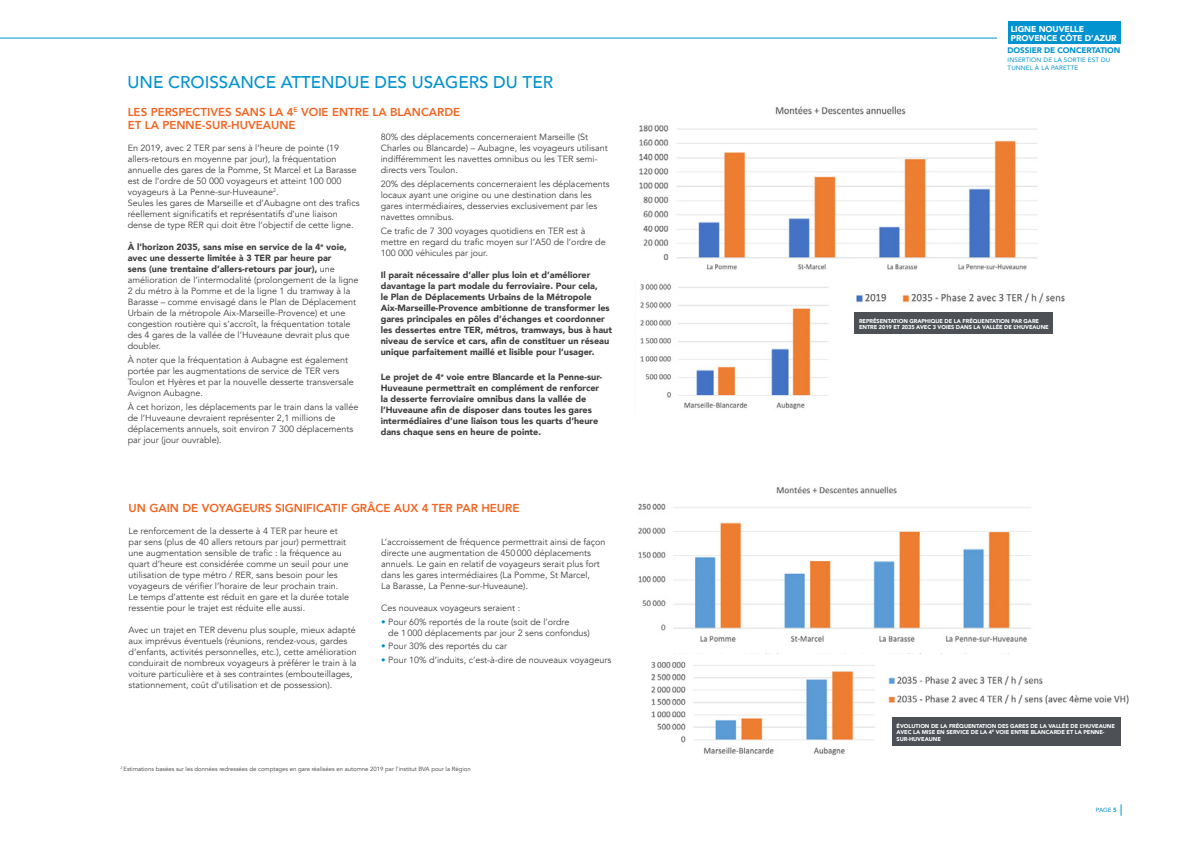
<style>
.page{position:relative;width:1191px;height:842px;background:#fff}
.page>*{position:absolute;margin:0;border:0;box-sizing:border-box;transform-origin:0 0}
.Sous_titre{font:500 17px "Avenir";color:#0093d0}
.sous_sous_titre{font:800 11.5px/13px "Avenir";color:#f36421}
.t1{font:9px/11px "Avenir";color:#3e3e3f}
.t2{font:900 9px/11px "Avenir";color:#3e3e3f}
.t3{font:900 8.5px/8.8px "Avenir";letter-spacing:-.01em;color:#fff}
.t4{font:900 8.1px "Avenir";letter-spacing:-.01em;color:#0093d0}
.t5{font:6.3px/7.6px "Avenir";letter-spacing:.02em;color:#0093d0}
.t6{font:6px "Avenir";color:#3e3e3f}
.t7{font:6px "Avenir";color:#0093d0}
.legende{font:900 5.6px/6.7px "Avenir";letter-spacing:-.01em;color:#fff}
.s1{font-weight:900}
.s2{color:#0093d0}
.s3{font-weight:800}
</style>
<div class="page">
<svg style="left:1120px;top:804px;width:1px;height:12px"></svg>
<img style="left:639px;top:106px;width:399px;height:164px">
<img style="left:638px;top:486px;width:393px;height:168px">
<img style="left:640px;top:283px;width:189px;height:127px">
<img style="left:651px;top:662px;width:224px;height:94px">
<img style="left:888px;top:676px;width:241px;height:29px">
<img style="left:856px;top:293px;width:209px;height:10px">
<div style="left:854px;top:312px;width:199px;height:22px;background:#4d5156"></div>
<div style="left:892px;top:717px;width:228px;height:28px;background:#4d5156"></div>
<hr style="left:0;top:38px;width:997px;height:1px;background:#0093d0">
<div style="left:1007px;top:21px;width:113px;height:23px;background:#0093d0"></div>
<p class="Sous_titre" style="left:128px;top:67px;width:427px">UNE CROISSANCE ATTENDUE DES USAGERS DU TER</p>
<p class="sous_sous_titre" style="left:128px;top:106px;width:334px">LES PERSPECTIVES SANS LA 4<sup>E</sup> VOIE ENTRE LA BLANCARDE<br>ET LA PENNE-SUR-HUVEAUNE</p>
<p class="t1" style="left:128px;top:143px;width:230px">En 2019, avec 2 TER par sens à l’heure de pointe (19 allers-retours en moyenne par jour), la fréquentation annuelle des gares de la Pomme, St Marcel et La Barasse est de l’ordre de 50 000 voyageurs et atteint 100 000 voyageurs à La Penne-sur-Huveaune<sup>2</sup>.</p>
<p class="t1" style="left:128px;top:198px;width:233px">Seules les gares de Marseille et d’Aubagne ont des trafics réellement significatifs et représentatifs d’une liaison dense de type RER qui doit être l’objectif de cette ligne.</p>
<p class="t1" style="left:128px;top:242px;width:232px"><span class="s1">À l’horizon 2035, sans mise en service de la 4</span><sup>e</sup> <span class="s1">voie, avec une desserte limitée à 3 TER par heure par<br>sens (une trentaine d’allers-retours par jour),</span> une amélioration de l’intermodalité (prolongement de la ligne 2 du métro à la Pomme et de la ligne 1 du tramway à la Barasse – comme envisagé dans le Plan de Déplacement Urbain de la métropole Aix-Marseille-Provence) et une congestion routière qui s’accroît, la fréquentation totale des 4 gares de la vallée de l’Huveaune devrait plus que doubler.</p>
<p class="t1" style="left:128px;top:354px;width:228px">À noter que la fréquentation à Aubagne est également portée par les augmentations de service de TER vers Toulon et Hyères et par la nouvelle desserte transversale Avignon Aubagne.</p>
<p class="t1" style="left:128px;top:401px;width:232px">À cet horizon, les déplacements par le train dans la vallée de l’Huveaune devraient représenter 2,1 millions de déplacements annuels, soit environ 7 300 déplacements par jour (jour ouvrable).</p>
<p class="t1" style="left:381px;top:132px;width:228px">80% des déplacements concerneraient Marseille (St Charles ou Blancarde) – Aubagne, les voyageurs utilisant indifféremment les navettes omnibus ou les TER semi&shy;directs vers Toulon.</p>
<p class="t1" style="left:381px;top:179px;width:230px">20% des déplacements concerneraient les déplacements locaux ayant une origine ou une destination dans les gares intermédiaires, desservies exclusivement par les navettes omnibus.</p>
<p class="t1" style="left:381px;top:225px;width:227px">Ce trafic de 7 300 voyages quotidiens en TER est à mettre en regard du trafic moyen sur l’A50 de l’ordre de<br>100 000 véhicules par jour.</p>
<p class="t2" style="left:381px;top:269px;width:233px">Il parait nécessaire d’aller plus loin et d’améliorer davantage la part modale du ferroviaire. Pour cela,<br>le Plan de Déplacements Urbains de la Métropole Aix-Marseille-Provence ambitionne de transformer les gares principales en pôles d’échanges et coordonner les dessertes entre TER, métros, tramways, bus à haut niveau de service et cars, afin de constituer un réseau unique parfaitement maillé et lisible pour l’usager.</p>
<p class="t2" style="left:381px;top:371px;width:223px">Le projet de 4<sup>e</sup> voie entre Blancarde et la Penne-sur-Huveaune permettrait en complément de renforcer la desserte ferroviaire omnibus dans la vallée de l’Huveaune afin de disposer dans toutes les gares intermédiaires d’une liaison tous les quarts d’heure dans chaque sens en heure de pointe.</p>
<p class="sous_sous_titre" style="left:129px;top:501px;width:392px">UN GAIN DE VOYAGEURS SIGNIFICATIF GRÂCE AUX 4 TER PAR HEURE</p>
<p class="t1" style="left:129px;top:525px;width:222px">Le renforcement de la desserte à 4 TER par heure et par sens (plus de 40 allers retours par jour) permettrait une augmentation sensible de trafic : la fréquence au quart d’heure est considérée comme un seuil pour une utilisation de type métro / RER, sans besoin pour les voyageurs de vérifier l’horaire de leur prochain train.<br>Le temps d’attente est réduit en gare et la durée totale ressentie pour le trajet est réduite elle aussi.</p>
<p class="t1" style="left:129px;top:624px;width:229px">Avec un trajet en TER devenu plus souple, mieux adapté aux imprévus éventuels (réunions, rendez-vous, gardes d’enfants, activités personnelles, etc.), cette amélioration conduirait de nombreux voyageurs à préférer le train à la voiture particulière et à ses contraintes (embouteillages, stationnement, coût d’utilisation et de possession).</p>
<p class="t1" style="left:381px;top:536px;width:226px">L’accroissement de fréquence permettrait ainsi de façon directe une augmentation de 450000 déplacements annuels. Le gain en relatif de voyageurs serait plus fort dans les gares intermédiaires (La Pomme, St Marcel,<br>La Barasse, La Penne-sur-Huveaune).</p>
<p class="t1" style="left:381px;top:602px;width:141px">Ces nouveaux voyageurs seraient :</p>
<p class="t1" style="left:388px;top:616px;width:203px;text-indent:-7px"><span class="s2">•</span> Pour 60% reportés de la route (soit de l’ordre<br>de 1000 déplacements par jour 2 sens confondus)</p>
<p class="t1" style="left:381px;top:641px;width:127px"><span class="s2">•</span> Pour 30% des reportés du car</p>
<p class="t1" style="left:381px;top:655px;width:231px"><span class="s2">•</span> Pour 10% d’induits, c’est-à-dire de nouveaux voyageurs</p>
<p class="t6" style="left:120px;top:765px;width:352px"><sup>2</sup> Estimations basées sur les données redressées de comptages en gare réalisées en automne 2019 par l’institut BVA pour la Région</p>
<p class="t3" style="left:1010px;top:24px;width:107px">LIGNE NOUVELLE<br>PROVENCE CÔTE D’AZUR</p>
<p class="t5" style="left:1007px;top:56px;width:104px">INSERTION DE LA SORTIE EST DU<br>TUNNEL À LA PARETTE</p>
<p class="t4" style="left:1007px;top:44px;width:114px">DOSSIER DE CONCERTATION</p>
<p class="legende" style="left:859px;top:317px;width:191px">REPRÉSENTATION GRAPHIQUE DE LA FRÉQUENTATION PAR GARE<br>ENTRE 2019 ET 2035 AVEC 3 VOIES DANS LA VALLÉE DE L’HUVEAUNE</p>
<p class="legende" style="left:896px;top:722px;width:220px">ÉVOLUTION DE LA FRÉQUENTATION DES GARES DE LA VALLÉE DE L’HUVEAUNE<br>AVEC LA MISE EN SERVICE DE LA 4<sup>E</sup> VOIE ENTRE BLANCARDE ET LA PENNE-<br>SUR-HUVEAUNE</p>
<p class="t7" style="left:1095px;top:805px;width:22px">PAGE <span class="s3">5</span></p>
</div>
